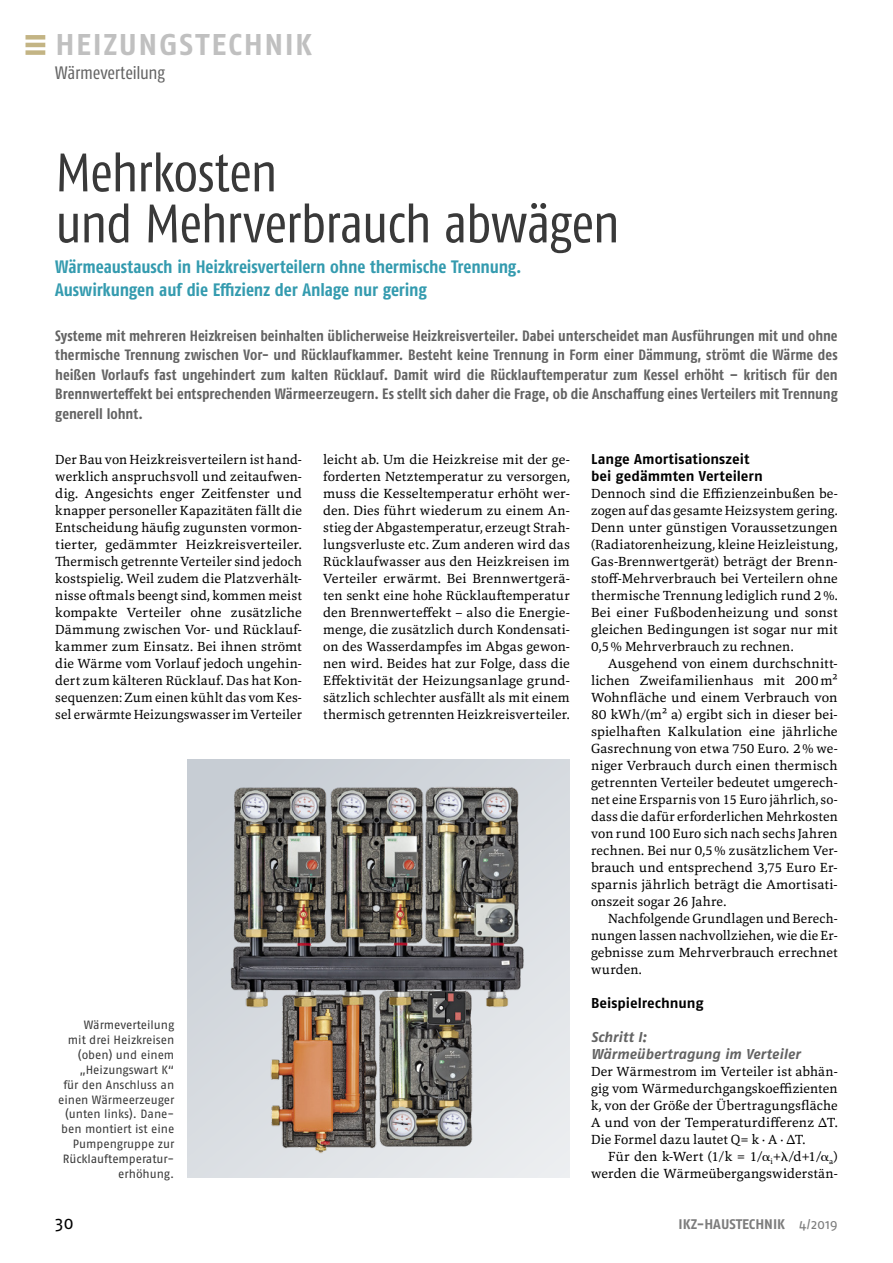
<style>
.page{position:relative;width:893px;height:1263px;background:#fff}
.page>*{position:absolute;margin:0;border:0;box-sizing:border-box;transform-origin:0 0}
.IKZ_Headline_p25{font:condensed 54px/51px "Fago OT";letter-spacing:-.025em;color:#393939}
.t1{font:700 30px "Fago OT";letter-spacing:.05em;color:#c0c0c0}
.IKZ_Subline_p26{font:700 condensed 18px/22.5px "Fago OT";letter-spacing:-.01em;color:#349baf}
.t2{font:condensed 18px "Fago OT";letter-spacing:-.015em;color:#636363}
.t3{font:18px "Fago OT";color:#000}
.IKZ_Vorspann_p27{font:700 condensed 15px/19.5px "Fago OT";color:#636363;text-align:justify}
.IKZ_Zwischenhead_1_p{font:700 14.25px/17px "Fago OT";color:#000}
.IKZ_Zwischenhead_2_p{font:italic 700 14.25px/17px "Fago OT";color:#636363}
.t4{font:700 13.95px "Fago OT";color:#7c7c7c}
.IKZ_Grundschrift_ohn{font:13.8px/17px "Marbach";letter-spacing:.01em;color:#000;text-align:justify}
.IKZ_Grundschrift_p15{font:13.8px/17px "Marbach";letter-spacing:.01em;color:#000;text-align:justify}
.IKZ_Bildunterschrift{font:12px/14.9px "Fago OT";letter-spacing:-.005em;color:#393939;text-align:right}
.s1{font-weight:400}
</style>
<div class="page">
<div style="left:26px;top:35px;width:19px;height:5px;background:#c3b484"></div>
<div style="left:26px;top:50px;width:19px;height:5px;background:#c3b484"></div>
<hr style="left:26px;top:43px;width:19px;height:4px;background:#c3b484">
<div style="left:187px;top:759px;width:383px;height:419px;background:linear-gradient(to right,#cfd4da,#e1e4e8)"></div>
<img style="left:230px;top:781px;width:297px;height:375px">
<h2 class="t1" style="left:55px;top:26px;width:258px">HEIZUNGSTECHNIK</h2>
<h3 class="t2" style="left:55px;top:62px;width:111px">Wärmeverteilung</h3>
<p class="IKZ_Headline_p25" style="left:55px;top:147px;width:566px">Mehrkosten<br>und Mehrverbrauch abwägen</p>
<p class="IKZ_Subline_p26" style="left:55px;top:256px;width:468px">Wärmeaustausch in Heizkreisverteilern ohne thermische Trennung.<br>Auswirkungen auf die Effizienz der Anlage nur gering</p>
<p class="IKZ_Vorspann_p27" style="left:55px;top:326px;width:784px">Systeme mit mehreren Heizkreisen beinhalten üblicherweise Heizkreisverteiler. Dabei unterscheidet man Ausführungen mit und ohne thermische Trennung zwischen Vor- und Rücklaufkammer. Besteht keine Trennung in Form einer Dämmung, strömt die Wärme des heißen Vorlaufs fast ungehindert zum kalten Rücklauf. Damit wird die Rücklauftemperatur zum Kessel erhöht – kritisch für den Brennwerteffekt bei entsprechenden Wärmeerzeugern. Es stellt sich daher die Frage, ob die Anschaffung eines Verteilers mit Trennung generell lohnt.</p>
<p class="IKZ_Grundschrift_ohn" style="left:55px;top:450px;width:248px">Der Bau von Heizkreisverteilern ist hand&shy;werklich anspruchsvoll und zeitaufwen&shy;dig. Angesichts enger Zeitfenster und knapper personeller Kapazitäten fällt die Entscheidung häufig zugunsten vormon&shy;tierter, gedämmter Heizkreisverteiler.<br>Thermisch getrennte Verteiler sind jedoch kostspielig. Weil zudem die Platzverhält&shy;nisse oftmals beengt sind, kommen meist kompakte Verteiler ohne zusätzliche Dämmung zwischen Vor- und Rücklauf&shy;kammer zum Einsatz. Bei ihnen strömt die Wärme vom Vorlauf jedoch ungehin&shy;dert zum kälteren Rücklauf. Das hat Kon&shy;sequenzen: Zum einen kühlt das vom Kes&shy;sel erwärmte Heizungswasser im Verteiler</p>
<p class="IKZ_Grundschrift_ohn" style="left:323px;top:450px;width:248px">leicht ab. Um die Heizkreise mit der ge&shy;forderten Netztemperatur zu versorgen, muss die Kesseltemperatur erhöht wer&shy;den. Dies führt wiederum zu einem An&shy;stieg der Abgastemperatur, erzeugt Strah&shy;lungsverluste etc. Zum anderen wird das Rücklaufwasser aus den Heizkreisen im Verteiler erwärmt. Bei Brennwertgerä&shy;ten senkt eine hohe Rücklauftemperatur den Brennwerteffekt – also die Energie&shy;menge, die zusätzlich durch Kondensati&shy;on des Wasserdampfes im Abgas gewon&shy;nen wird. Beides hat zur Folge, dass die Effektivität der Heizungsanlage grund&shy;sätzlich schlechter ausfällt als mit einem thermisch getrennten Heizkreisverteiler.</p>
<p class="IKZ_Zwischenhead_1_p" style="left:591px;top:450px;width:173px">Lange Amortisationszeit bei gedämmten Verteilern</p>
<p class="IKZ_Grundschrift_ohn" style="left:591px;top:484px;width:248px">Dennoch sind die Effizienzeinbußen be&shy;zogen auf das gesamte Heizsystem gering.<br>Denn unter günstigen Voraussetzungen (Radiatorenheizung, kleine Heizleistung, Gas-Brennwertgerät) beträgt der Brenn&shy;stoff-Mehrverbrauch bei Verteilern ohne thermische Trennung lediglich rund 2%.<br>Bei einer Fußbodenheizung und sonst gleichen Bedingungen ist sogar nur mit 0,5% Mehrverbrauch zu rechnen.</p>
<p class="IKZ_Grundschrift_p15" style="left:591px;top:654px;width:248px;text-indent:17px">Ausgehend von einem durchschnitt&shy;lichen Zweifamilienhaus mit 200m²<br>Wohnfläche und einem Verbrauch von 80 kWh/(m² a) ergibt sich in dieser bei&shy;spielhaften Kalkulation eine jährliche Gasrechnung von etwa 750 Euro. 2% we&shy;niger Verbrauch durch einen thermisch getrennten Verteiler bedeutet umgerech&shy;net eine Ersparnis von 15 Euro jährlich, so&shy;dass die dafür erforderlichen Mehrkosten von rund 100 Euro sich nach sechs Jahren rechnen. Bei nur 0,5% zusätzlichem Ver&shy;brauch und entsprechend 3,75 Euro Er&shy;sparnis jährlich beträgt die Amortisati&shy;onszeit sogar 26 Jahre.</p>
<p class="IKZ_Grundschrift_p15" style="left:591px;top:910px;width:248px;text-indent:17px">Nachfolgende Grundlagen und Berech&shy;nungen lassen nachvollziehen, wie die Er&shy;gebnisse zum Mehrverbrauch errechnet wurden.</p>
<p class="IKZ_Zwischenhead_1_p" style="left:591px;top:994px;width:114px">Beispielrechnung</p>
<p class="IKZ_Zwischenhead_2_p" style="left:591px;top:1028px;width:211px">Schritt I:<br>Wärmeübertragung im Verteiler</p>
<p class="IKZ_Grundschrift_ohn" style="left:591px;top:1063px;width:248px">Der Wärmestrom im Verteiler ist abhän&shy;gig vom Wärmedurchgangskoeffizienten k, von der Größe der Übertragungsfläche A und von der Temperaturdifferenz ∆T.<br>Die Formel dazu lautet Q= k · A · ∆T.</p>
<p class="IKZ_Grundschrift_p15" style="left:591px;top:1148px;width:248px;text-align:right">Für den k-Wert (1/k = 1/ <sub>i</sub>+ /d+1/ <sub>a</sub>) werden die Wärmeübergangswiderstän-</p>
<p class="IKZ_Bildunterschrift" style="left:58px;top:1017px;width:118px">Wärmeverteilung<br>mit drei Heizkreisen (oben) und einem „Heizungswart K“<br>für den Anschluss an einen Wärmeerzeuger (unten links). Dane&shy;ben montiert ist eine<br>Pumpengruppe zur<br>Rücklauftemperatur&shy;erhöhung.</p>
<h3 class="t3" style="left:55px;top:1212px;width:20px">30</h3>
<p class="t4" style="left:679px;top:1216px;width:161px">IKZ-HAUSTECHNIK <span class="s1">4/2019</span></p>
</div>
